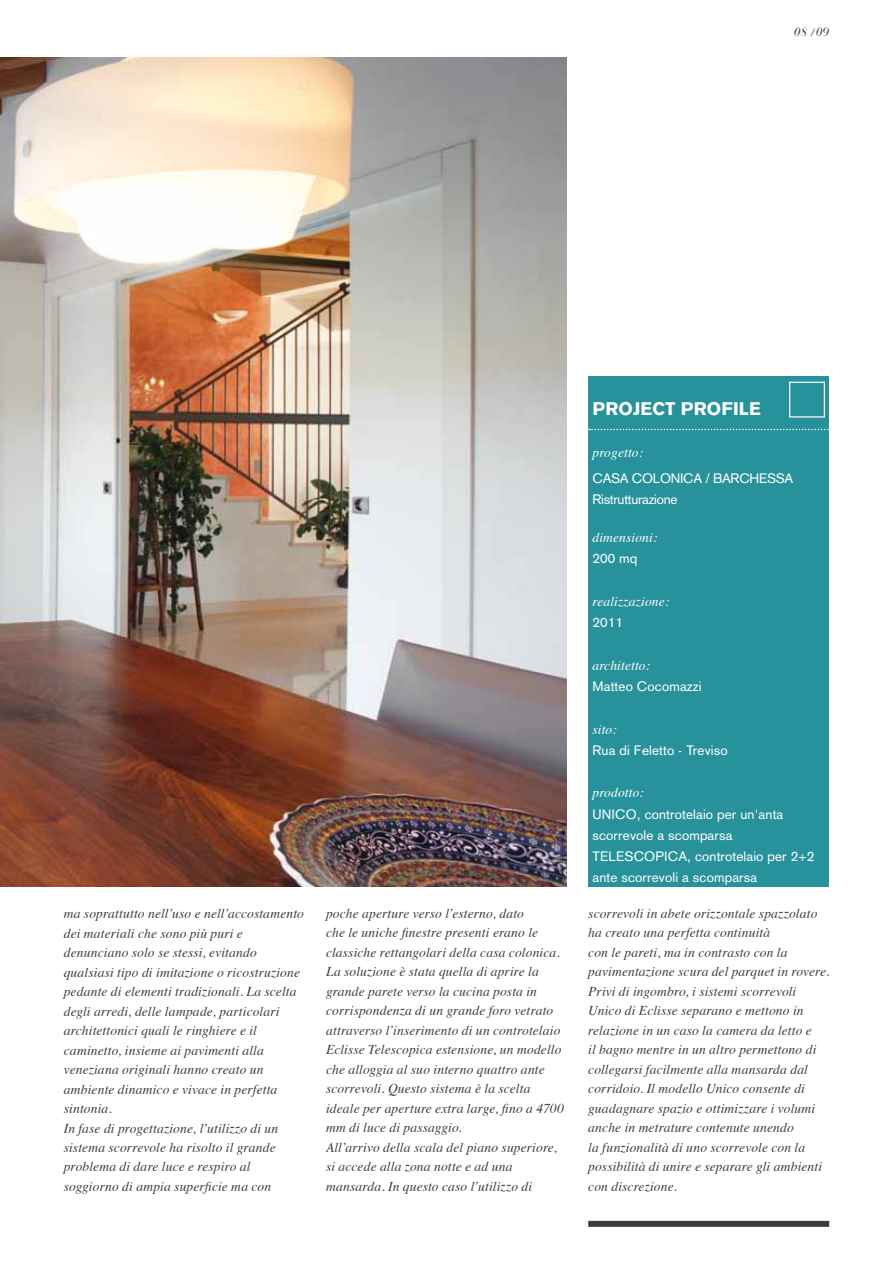
<style>
.page{position:relative;width:893px;height:1263px;background:#fff}
.page>*{position:absolute;margin:0;border:0;box-sizing:border-box;transform-origin:0 0}
.t1{font:900 18px "Akzidenz Grotesk";letter-spacing:.01em;color:#fff}
.t2{font:italic 13.5px/19.5px "Times";letter-spacing:.01em;color:#3d3d3f}
.t3{font:13.5px/21.1px "Akzidenz Grotesk";letter-spacing:.01em;color:#fff}
.t4{font:italic 13.5px "Times";letter-spacing:.01em;color:#fff}
.t5{font:13.5px/21px "Akzidenz Grotesk";letter-spacing:-.02em;color:#fff}
.t6{font:italic 12px "Bauer Bodoni";color:#3d3d3f}
.s1{font-size:10.5px}
</style>
<div class="page">
<div style="left:588px;top:1221px;width:241px;height:6px;background:#3d3d3f"></div>
<div style="left:588px;top:376px;width:241px;height:511px;background:#28929c"></div>
<svg style="left:589px;top:429px;width:240px;height:1px"></svg>
<div style="left:789px;top:382px;width:36px;height:35px;border:1px solid #fff"></div>
<img style="left:0;top:57px;width:567px;height:830px">
<p class="t6" style="left:794px;top:25px;width:37px">08 <span class="s1">/</span>09</p>
<h1 class="t1" style="left:592px;top:397px;width:170px">PROJECT PROFILE</h1>
<p class="t4" style="left:592px;top:441px;width:52px">progetto:</p>
<p class="t5" style="left:592px;top:468px;width:202px">CASA COLONICA / BARCHESSA<br>Ristrutturazione</p>
<p class="t4" style="left:592px;top:526px;width:67px">dimensioni:</p>
<p class="t3" style="left:592px;top:548px;width:46px">200 mq</p>
<p class="t4" style="left:592px;top:590px;width:79px">realizzazione:</p>
<p class="t3" style="left:592px;top:612px;width:32px">2011</p>
<p class="t4" style="left:592px;top:653px;width:59px">architetto:</p>
<p class="t3" style="left:592px;top:676px;width:110px">Matteo Cocomazzi</p>
<p class="t4" style="left:592px;top:717px;width:26px">sito:</p>
<p class="t3" style="left:592px;top:739px;width:137px">Rua di Feletto - Treviso</p>
<p class="t4" style="left:592px;top:781px;width:53px">prodotto:</p>
<p class="t3" style="left:592px;top:803px;width:223px">UNICO, controtelaio per un'anta scorrevole a scomparsa<br>TELESCOPICA, controtelaio per 2+2 ante scorrevoli a scomparsa</p>
<p class="t3" style="left:592px;top:804px;width:205px">TELESCOPICA ESTENSIONE ?? ??</p>
<p class="t2" style="left:64px;top:903px;width:242px">ma soprattutto nell’uso e nell’accostamento dei materiali che sono più puri e denunciano solo se stessi, evitando qualsiasi tipo di imitazione o ricostruzione pedante di elementi tradizionali. La scelta degli arredi, delle lampade, particolari architettonici quali le ringhiere e il caminetto, insieme ai pavimenti alla veneziana originali hanno creato un ambiente dinamico e vivace in perfetta sintonia.<br>In fase di progettazione, l’utilizzo di un sistema scorrevole ha risolto il grande problema di dare luce e respiro al soggiorno di ampia superficie ma con</p>
<p class="t2" style="left:326px;top:903px;width:239px">poche aperture verso l’esterno, dato<br>che le uniche finestre presenti erano le classiche rettangolari della casa colonica.<br>La soluzione è stata quella di aprire la grande parete verso la cucina posta in corrispondenza di un grande foro vetrato attraverso l’inserimento di un controtelaio Eclisse Telescopica estensione, un modello che alloggia al suo interno quattro ante scorrevoli. Questo sistema è la scelta ideale per aperture extra large, fino a 4700 mm di luce di passaggio.<br>All’arrivo della scala del piano superiore, si accede alla zona notte e ad una mansarda. In questo caso l’utilizzo di</p>
<p class="t2" style="left:588px;top:903px;width:242px">scorrevoli in abete orizzontale spazzolato ha creato una perfetta continuità<br>con le pareti, ma in contrasto con la pavimentazione scura del parquet in rovere.<br>Privi di ingombro, i sistemi scorrevoli Unico di Eclisse separano e mettono in relazione in un caso la camera da letto e<br>il bagno mentre in un altro permettono di collegarsi facilmente alla mansarda dal corridoio. Il modello Unico consente di guadagnare spazio e ottimizzare i volumi anche in metrature contenute unendo<br>la funzionalità di uno scorrevole con la possibilità di unire e separare gli ambienti con discrezione.</p>
</div>
